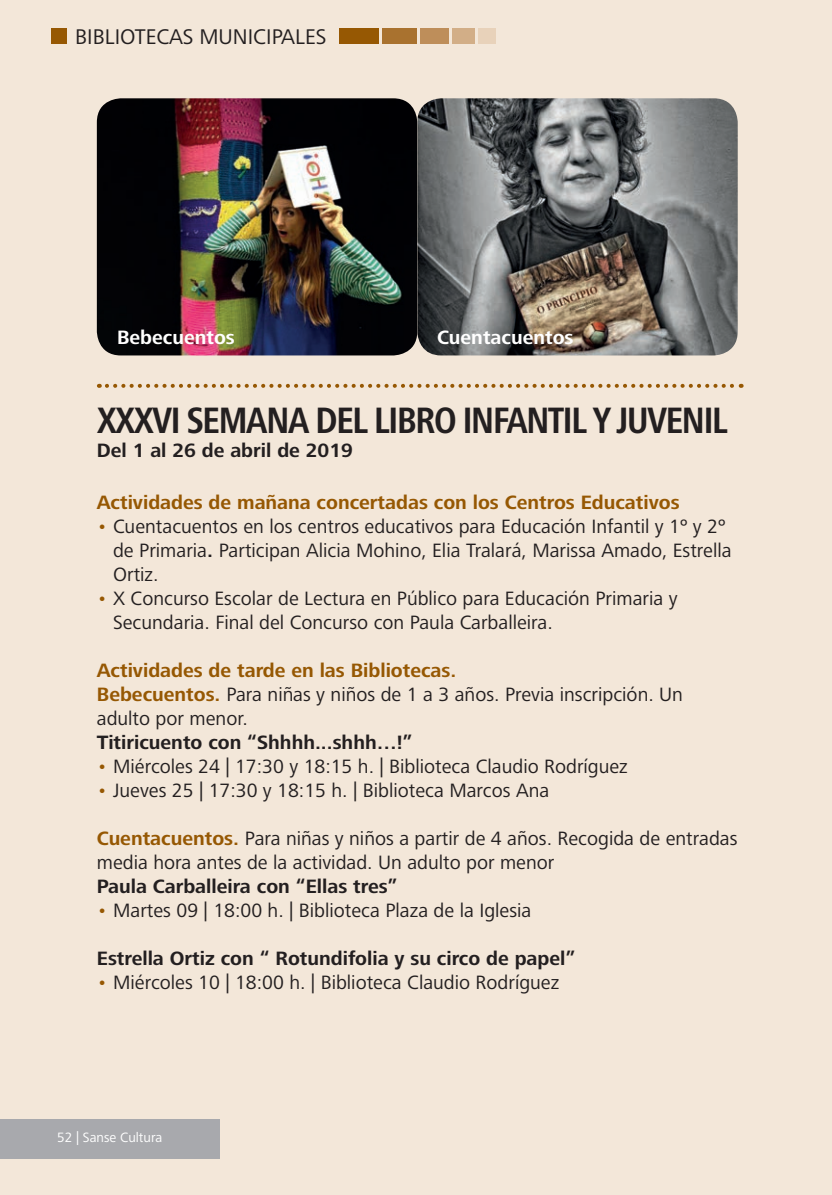
<style>
.page{position:relative;width:832px;height:1195px;background:#fff}
.page>*{position:absolute;margin:0;border:0;box-sizing:border-box;transform-origin:0 0}
.Default{font:700 condensed 38px "Frutiger Next LT";letter-spacing:-.05em;color:#231f20}
.t1{font:22px "Frutiger Next LT";color:#231f20}
.Default-2{font:20px/24px "Frutiger Next LT";color:#231f20}
.Default-3{font:700 20px "Frutiger Next LT";color:#231f20}
.Default-4{font:700 20px "Frutiger Next LT";color:#965803}
.Default-5{font:700 20px "Frutiger Next LT";color:#fff}
.t2{font:14px "Frutiger Next LT";color:#fff}
.s1{color:#965803}
.s2{font-weight:700}
.s3{font-weight:700;color:#965803}
</style>
<div class="page">
<div style="left:0;top:0;width:832px;height:1194px;background:#f3e7d9"></div>
<div style="left:0;top:1119px;width:220px;height:39px;background:#a8a9ad"></div>
<div style="left:51px;top:28px;width:16px;height:16px;background:#965803"></div>
<div style="left:339px;top:28px;width:40px;height:16px;background:#965803"></div>
<div style="left:382px;top:28px;width:34px;height:16px;background:#a9722f"></div>
<div style="left:420px;top:28px;width:28px;height:16px;background:#be8e5a"></div>
<div style="left:452px;top:28px;width:23px;height:16px;background:#d2ae87"></div>
<div style="left:478px;top:28px;width:17px;height:16px;background:#e8d2ba"></div>
<svg style="left:107px;top:384px;width:634px;height:4px"></svg>
<img style="left:97px;top:98px;width:640px;height:257px">
<p class="t1" style="left:75px;top:24px;width:253px">BIBLIOTECAS MUNICIPALES</p>
<p class="Default-5" style="left:117px;top:326px;width:119px">Bebecuentos</p>
<p class="Default-5" style="left:437px;top:326px;width:138px">Cuentacuentos</p>
<p class="Default" style="left:97px;top:399px;width:632px">XXXVI SEMANA DEL LIBRO INFANTIL Y JUVENIL</p>
<p class="Default-3" style="left:97px;top:439px;width:257px">Del 1 al 26 de abril de 2019</p>
<p class="Default-4" style="left:97px;top:491px;width:584px">Actividades de mañana concertadas con los Centros Educativos</p>
<p class="Default-2" style="left:113px;top:514px;width:620px;text-indent:-16px"><span class="s1">•</span> Cuentacuentos en los centros educativos para Educación Infantil y 1º y 2º de Primaria<span class="s2">.</span> Participan Alicia Mohino, Elia Tralará, Marissa Amado, Estrella<br>Ortiz.</p>
<p class="Default-2" style="left:113px;top:586px;width:566px;text-indent:-16px"><span class="s1">•</span> X Concurso Escolar de Lectura en Público para Educación Primaria y<br>Secundaria. Final del Concurso con Paula Carballeira.</p>
<p class="Default-4" style="left:97px;top:659px;width:361px">Actividades de tarde en las Bibliotecas.</p>
<p class="Default-2" style="left:97px;top:682px;width:587px"><span class="s3">Bebecuentos.</span> Para niñas y niños de 1 a 3 años. Previa inscripción. Un adulto por menor.</p>
<p class="Default-3" style="left:97px;top:731px;width:317px">Titiricuento con “Shhhh...shhh…!”</p>
<p class="Default-2" style="left:97px;top:754px;width:532px"><span class="s1">•</span> Miércoles 24 | 17:30 y 18:15 h. | Biblioteca Claudio Rodríguez</p>
<p class="Default-2" style="left:97px;top:778px;width:454px"><span class="s1">•</span> Jueves 25 | 17:30 y 18:15 h. | Biblioteca Marcos Ana</p>
<p class="Default-2" style="left:97px;top:826px;width:642px"><span class="s3">Cuentacuentos.</span> Para niñas y niños a partir de 4 años. Recogida de entradas media hora antes de la actividad. Un adulto por menor</p>
<p class="Default-3" style="left:97px;top:875px;width:302px">Paula Carballeira con “Ellas tres”</p>
<p class="Default-2" style="left:97px;top:898px;width:436px"><span class="s1">•</span> Martes 09 | 18:00 h. | Biblioteca Plaza de la Iglesia</p>
<p class="Default-3" style="left:97px;top:947px;width:480px">Estrella Ortiz con “ Rotundifolia y su circo de papel”</p>
<p class="Default-2" style="left:97px;top:970px;width:464px"><span class="s1">•</span> Miércoles 10 | 18:00 h. | Biblioteca Claudio Rodríguez</p>
<p class="t2" style="left:57px;top:1128px;width:107px">52 | Sanse Cultura</p>
</div>
